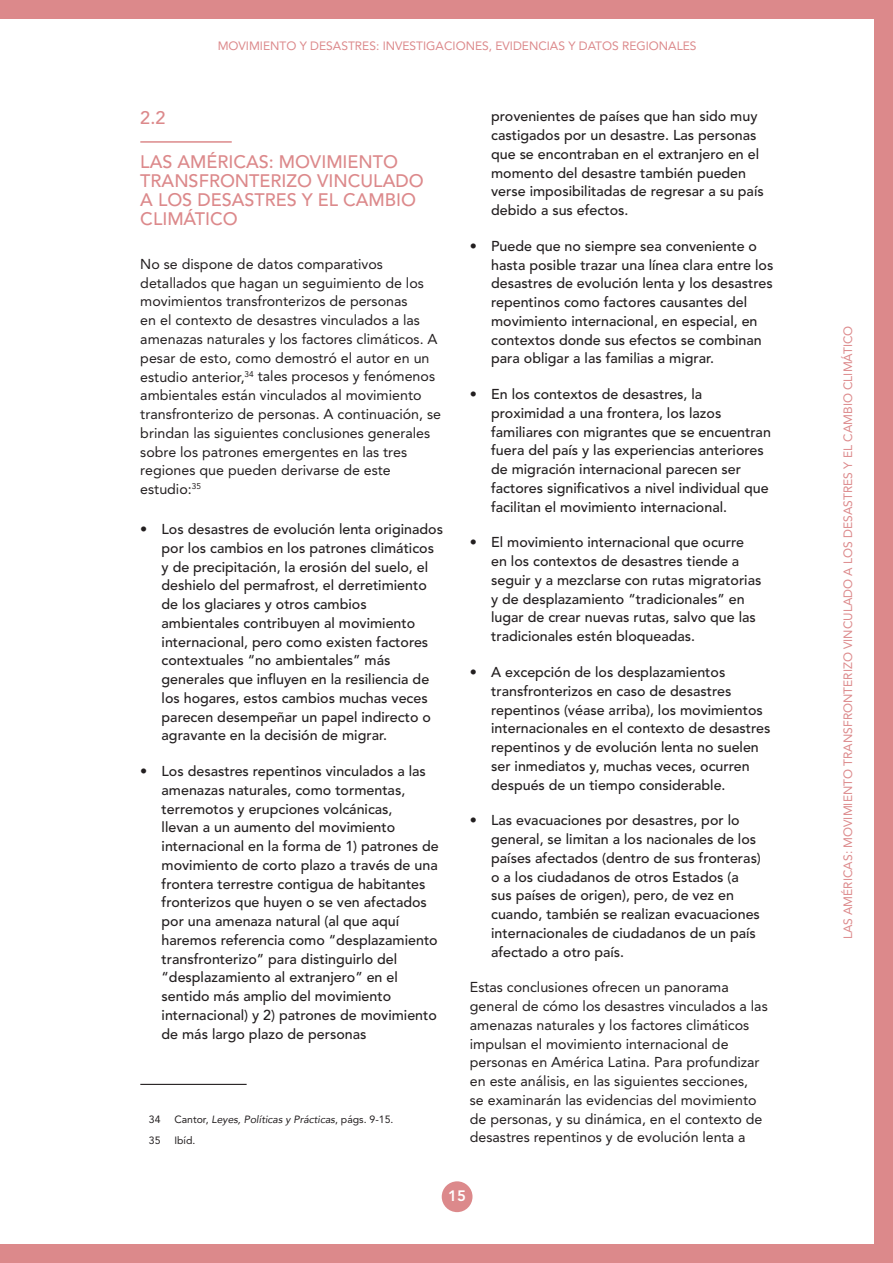
<style>
.page{position:relative;width:893px;height:1263px;background:#fff}
.page>*{position:absolute;margin:0;border:0;box-sizing:border-box;transform-origin:0 0}
.t1{font:500 18px/18.8px "Avenir LT Std";color:#dc898b}
.t2{font:800 15px "Avenir LT Std";color:#fff}
.t3{font:500 14.25px/18.8px "Avenir LT Std";color:#231f20}
.t4{font:14.25px/18.8px "Avenir LT Std";color:#231f20}
.t5{font:12px "Avenir LT Std";color:#dc898b}
.t6{font:italic 10.5px "Avenir";color:#231f20}
.t7{font:10.5px "Avenir LT Std";color:#231f20}
.s1{font-weight:800}
.s2{font-family:"Avenir LT Std";font-style:normal}
</style>
<div class="page">
<div style="left:874px;top:0;width:19px;height:1263px;background:#dc898b"></div>
<div style="left:0;top:0;width:893px;height:19px;background:#dc898b"></div>
<div style="left:0;top:1244px;width:893px;height:19px;background:#dc898b"></div>
<div style="left:442px;top:1181px;width:30px;height:31px;background:#dc898b;border-radius:50%"></div>
<hr style="left:140px;top:141px;width:92px;height:2px;background:#dc898b">
<hr style="left:140px;top:1084px;width:107px;height:1px;background:#231f20">
<p class="t5" style="left:218px;top:39px;width:480px">MOVIMIENTO Y DESASTRES: INVESTIGACIONES, EVIDENCIAS Y DATOS REGIONALES</p>
<p class="t1" style="left:140px;top:109px;width:27px">2.2</p>
<p class="t1" style="left:140px;top:153px;width:285px">LAS AMÉRICAS: MOVIMIENTO<br>TRANSFRONTERIZO VINCULADO<br>A LOS DESASTRES Y EL CAMBIO<br>CLIMÁTICO</p>
<p class="t4" style="left:140px;top:255px;width:302px">No se dispone de datos comparativos detallados que hagan un seguimiento de los movimientos transfronterizos de personas<br>en el contexto de desastres vinculados a las amenazas naturales y los factores climáticos. A pesar de esto, como demostró el autor en un estudio anterior,<sup>34</sup> tales procesos y fenómenos ambientales están vinculados al movimiento transfronterizo de personas. A continuación, se brindan las siguientes conclusiones generales sobre los patrones emergentes en las tres regiones que pueden derivarse de este estudio:<sup>35</sup></p>
<p class="t3" style="left:162px;top:520px;width:283px;text-indent:-21px"><span class="s1">•</span> Los desastres de evolución lenta originados por los cambios en los patrones climáticos y de precipitación, la erosión del suelo, el deshielo del permafrost, el derretimiento de los glaciares y otros cambios ambientales contribuyen al movimiento internacional, pero como existen factores contextuales “no ambientales” más generales que influyen en la resiliencia de los hogares, estos cambios muchas veces parecen desempeñar un papel indirecto o agravante en la decisión de migrar.</p>
<p class="t3" style="left:162px;top:762px;width:279px;text-indent:-21px"><span class="s1">•</span> Los desastres repentinos vinculados a las amenazas naturales, como tormentas, terremotos y erupciones volcánicas,<br>llevan a un aumento del movimiento internacional en la forma de 1) patrones de movimiento de corto plazo a través de una frontera terrestre contigua de habitantes fronterizos que huyen o se ven afectados por una amenaza natural (al que aquí haremos referencia como “desplazamiento transfronterizo” para distinguirlo del “desplazamiento al extranjero” en el sentido más amplio del movimiento internacional) y 2) patrones de movimiento de más largo plazo de personas</p>
<p class="t7" style="left:149px;top:1113px;width:13px">34</p>
<p class="t6" style="left:174px;top:1112px;width:221px"><span class="s2">Cantor,</span> Leyes, Políticas y Prácticas<span class="s2">, págs. 9-15.</span></p>
<p class="t7" style="left:149px;top:1134px;width:13px">35</p>
<p class="t7" style="left:174px;top:1134px;width:22px">Ibíd.</p>
<p class="t3" style="left:491px;top:107px;width:274px">provenientes de países que han sido muy castigados por un desastre. Las personas que se encontraban en el extranjero en el momento del desastre también pueden verse imposibilitadas de regresar a su país debido a sus efectos.</p>
<p class="t3" style="left:491px;top:237px;width:284px;text-indent:-21px"><span class="s1">•</span> Puede que no siempre sea conveniente o hasta posible trazar una línea clara entre los desastres de evolución lenta y los desastres repentinos como factores causantes del movimiento internacional, en especial, en contextos donde sus efectos se combinan para obligar a las familias a migrar.</p>
<p class="t3" style="left:491px;top:385px;width:281px;text-indent:-21px"><span class="s1">•</span> En los contextos de desastres, la proximidad a una frontera, los lazos familiares con migrantes que se encuentran fuera del país y las experiencias anteriores de migración internacional parecen ser factores significativos a nivel individual que facilitan el movimiento internacional.</p>
<p class="t3" style="left:491px;top:533px;width:272px;text-indent:-21px"><span class="s1">•</span> El movimiento internacional que ocurre en los contextos de desastres tiende a seguir y a mezclarse con rutas migratorias y de desplazamiento “tradicionales” en lugar de crear nuevas rutas, salvo que las tradicionales estén bloqueadas.</p>
<p class="t3" style="left:491px;top:663px;width:281px;text-indent:-21px"><span class="s1">•</span> A excepción de los desplazamientos transfronterizos en caso de desastres repentinos (véase arriba), los movimientos internacionales en el contexto de desastres repentinos y de evolución lenta no suelen ser inmediatos y, muchas veces, ocurren después de un tiempo considerable.</p>
<p class="t3" style="left:491px;top:811px;width:271px;text-indent:-21px"><span class="s1">•</span> Las evacuaciones por desastres, por lo general, se limitan a los nacionales de los países afectados (dentro de sus fronteras) o a los ciudadanos de otros Estados (a sus países de origen), pero, de vez en cuando, también se realizan evacuaciones internacionales de ciudadanos de un país afectado a otro país.</p>
<p class="t4" style="left:470px;top:978px;width:299px">Estas conclusiones ofrecen un panorama general de cómo los desastres vinculados a las amenazas naturales y los factores climáticos impulsan el movimiento internacional de personas en América Latina. Para profundizar en este análisis, en las siguientes secciones,<br>se examinarán las evidencias del movimiento de personas, y su dinámica, en el contexto de desastres repentinos y de evolución lenta a</p>
<p class="t2" style="left:448px;top:1187px;width:19px">15</p>
<p class="t5" style="left:841px;top:939px;width:615px;rotate:-90deg">LAS AMÉRICAS: MOVIMIENTO TRANSFRONTERIZO VINCULADO A LOS DESASTRES Y EL CAMBIO CLIMÁTICO</p>
</div>
